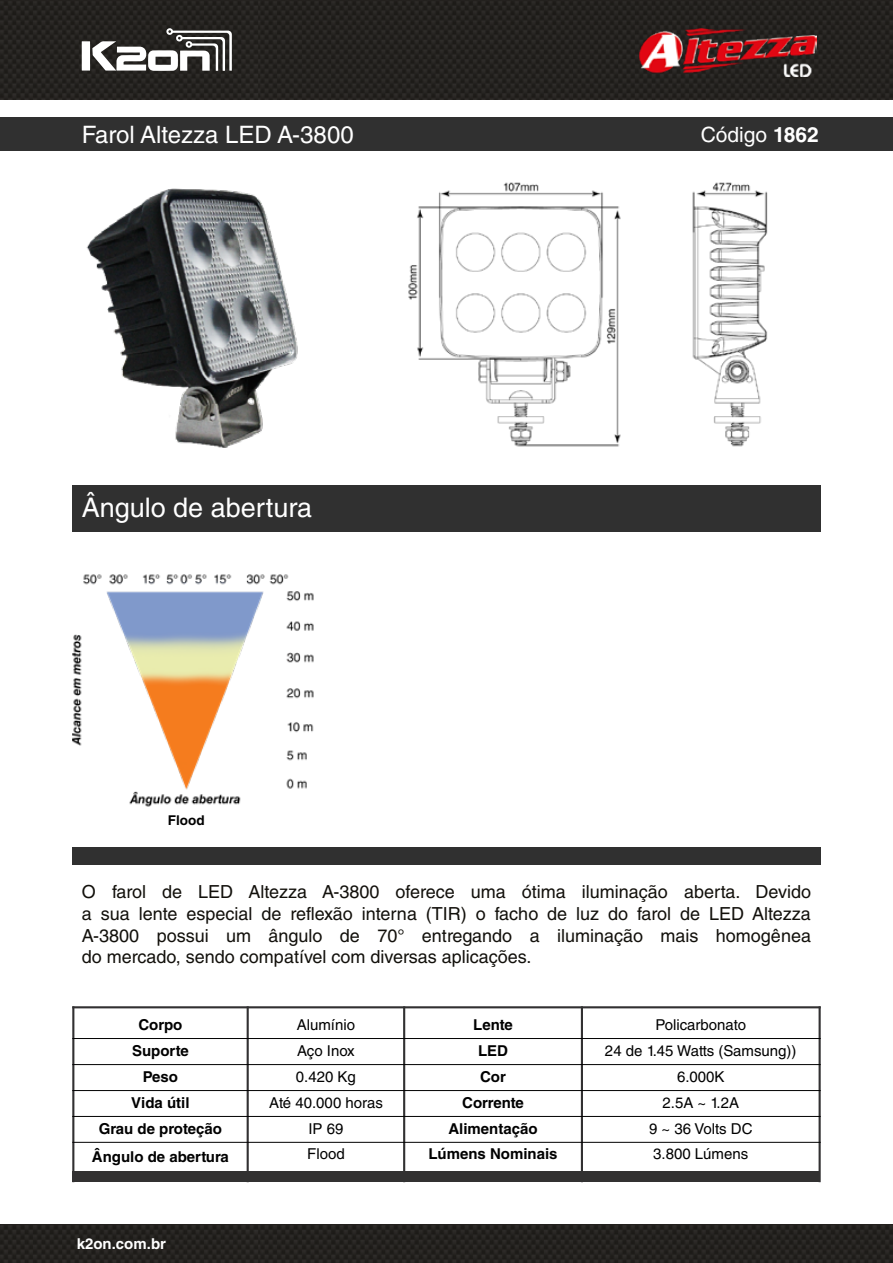
<style>
.page{position:relative;width:893px;height:1263px;background:#fff}
.page>*{position:absolute;margin:0;border:0;box-sizing:border-box;transform-origin:0 0}
.t1{font:27px "Helvetica LT Std";color:#fff}
.t2{font:24px "Helvetica LT Std";color:#fff}
.t3{font:21px "Helvetica LT Std";color:#fff}
.t4{font:18px/21.6px "Helvetica LT Std";color:#12100b;text-align:justify}
.t5{font:15px/26px "Helvetica LT Std";color:#000;text-align:center}
.t6{font:700 15px/26px "Helvetica LT Std";color:#000;text-align:center}
.t7{font:700 15px "Helvetica LT Std";color:#fff}
.t8{font:700 13.5px "Helvetica LT Std";color:#000}
.s1{font-weight:700}
</style>
<div class="page">
<img style="left:0;top:0;width:893px;height:99px">
<img style="left:0;top:1224px;width:893px;height:39px">
<div style="left:0;top:117px;width:893px;height:34px;background:#303030"></div>
<svg style="left:82px;top:28px;width:150px;height:43px"></svg>
<hr style="left:247px;top:1006px;width:2px;height:176px;background:#323132">
<hr style="left:403px;top:1006px;width:2px;height:176px;background:#323132">
<hr style="left:581px;top:1006px;width:2px;height:176px;background:#323132">
<hr style="left:819px;top:1006px;width:2px;height:176px;background:#323132">
<hr style="left:72px;top:1006px;width:2px;height:176px;background:#323132">
<hr style="left:72px;top:1006px;width:749px;height:2px;background:#323132">
<img style="left:640px;top:28px;width:176px;height:48px">
<div style="left:72px;top:847px;width:749px;height:18px;background:#303030"></div>
<hr style="left:72px;top:1038px;width:749px;height:1px;background:#000">
<hr style="left:72px;top:1064px;width:749px;height:1px;background:#000">
<hr style="left:72px;top:1090px;width:749px;height:1px;background:#000">
<hr style="left:72px;top:1116px;width:749px;height:1px;background:#000">
<hr style="left:72px;top:1142px;width:749px;height:1px;background:#000">
<img style="left:408px;top:182px;width:360px;height:265px">
<hr style="left:73px;top:1171px;width:746px;height:2px;background:#323132">
<div style="left:73px;top:1172px;width:747px;height:10px;background:#323131"></div>
<div style="left:72px;top:485px;width:749px;height:46px;background:#303030"></div>
<img style="left:72px;top:574px;width:242px;height:233px">
<img style="left:86px;top:188px;width:212px;height:259px">
<h2 class="t2" style="left:82px;top:120px;width:273px">Farol Altezza LED A-3800</h2>
<h1 class="t1" style="left:82px;top:492px;width:232px">Ângulo de abertura</h1>
<p class="t8" style="left:168px;top:812px;width:38px">Flood</p>
<p class="t3" style="left:701px;top:122px;width:120px">Código <span class="s1">1862</span></p>
<p class="t4" style="left:82px;top:881px;width:731px">O farol de LED Altezza A-3800 oferece uma ótima iluminação aberta. Devido a sua lente especial de reflexão interna (TIR) o facho de luz do farol de LED Altezza A-3800 possui um ângulo de 70° entregando a iluminação mais homogênea do mercado, sendo compatível com diversas aplicações.</p>
<p class="t6" style="left:99px;top:1011px;width:125px">Corpo<br>Suporte<br>Peso<br>Vida útil<br>Grau de proteção</p>
<p class="t6" style="left:92px;top:1143px;width:139px">Ângulo de abertura</p>
<p class="t7" style="left:77px;top:1234px;width:91px">k2on.com.br</p>
<p class="t5" style="left:269px;top:1012px;width:115px">Alumínio<br>Aço Inox<br>0.420 Kg<br>Até 40.000 horas<br>IP 69<br>Flood</p>
<p class="t6" style="left:462px;top:1011px;width:63px">Lente<br>LED<br>Cor<br>Corrente</p>
<p class="t5" style="left:605px;top:1012px;width:193px">Policarbonato<br>24 de 1.45 Watts (Samsung))<br>6.000K<br>2.5A ~ 1.2A</p>
<p class="t6" style="left:428px;top:1115px;width:131px">Alimentação<br>Lúmens Nominais</p>
<p class="t5" style="left:649px;top:1115px;width:105px;text-align:left">9 ~ 36 Volts DC<br>3.800 Lúmens</p>
</div>
